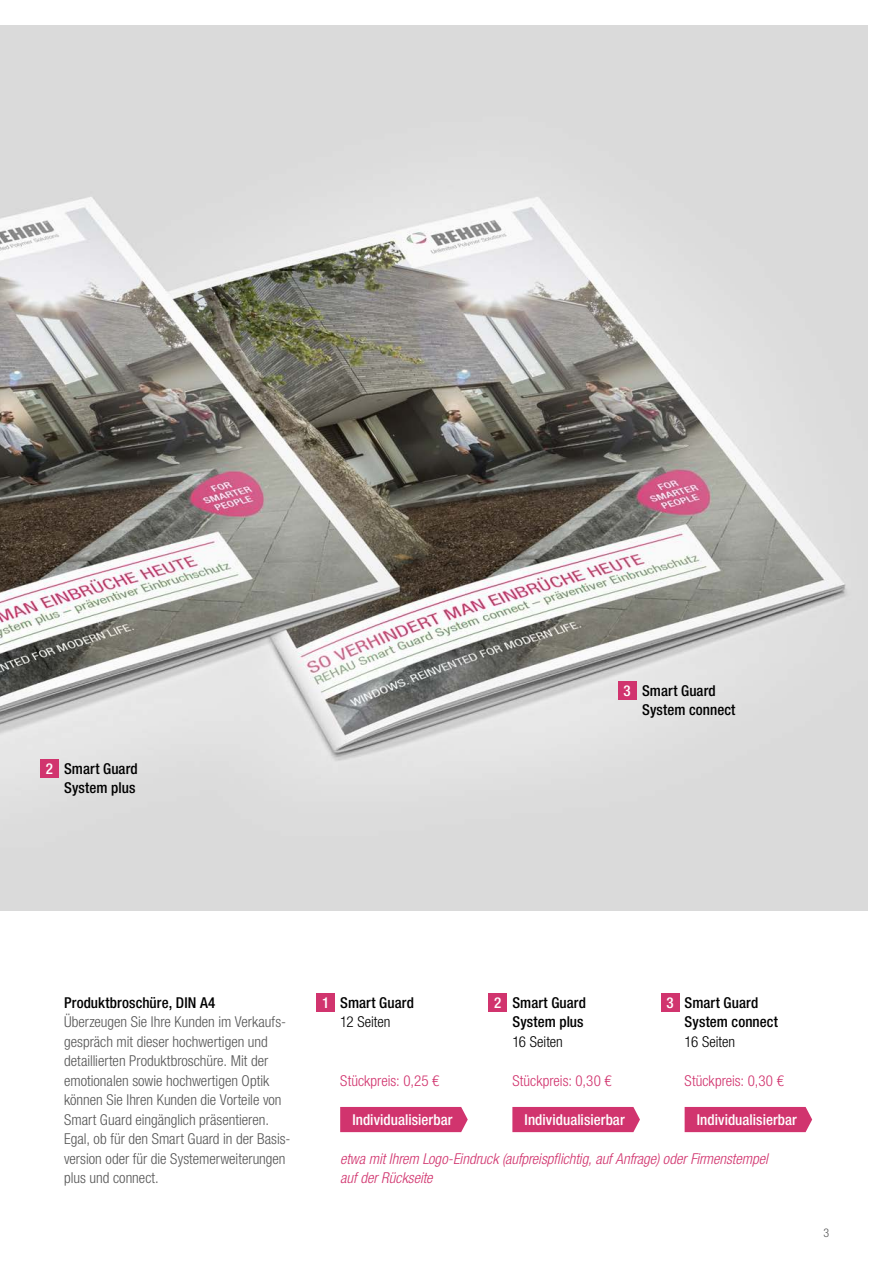
<style>
.page{position:relative;width:893px;height:1263px;background:#fff}
.page>*{position:absolute;margin:0;border:0;box-sizing:border-box;transform-origin:0 0}
.Bodytext{font:300 condensed 15px/19.5px "Helvetica Neue LTW1 G";color:#565656}
.Bodytext_headline{font:500 condensed 15px/19.5px "Helvetica Neue LTW1 G";letter-spacing:.005em;color:#000}
.Bodytext-2{font:italic 300 condensed 15px/19.5px "Helvetica Neue LTW1 G";color:#d1346e}
.Balken_Individualisi{font:500 condensed 15px "Helvetica Neue LTW1 G";letter-spacing:.005em;color:#fff}
.Bodytext-3{font:300 condensed 15px "Helvetica Neue LTW1 G";color:#d1346e}
.Bodytext-4{font:300 condensed 15px "Helvetica Neue LTW1 G";color:#000}
.Bodytext_headline-2{font:500 condensed 15px "Helvetica Neue LTW1 G";color:#fff}
.t1{font:300 condensed 12px "Helvetica Neue LTW1 G";color:#565656}
</style>
<div class="page">
<div style="left:340px;top:1107px;width:128px;height:25px;background:#d1346e"></div>
<div style="left:512px;top:1107px;width:128px;height:25px;background:#d1346e"></div>
<div style="left:685px;top:1107px;width:127px;height:25px;background:#d1346e"></div>
<img style="left:0;top:26px;width:867px;height:884px">
<div style="left:40px;top:759px;width:18px;height:18px;background:#d1346e"></div>
<div style="left:618px;top:681px;width:18px;height:19px;background:#d1346e"></div>
<div style="left:316px;top:993px;width:19px;height:18px;background:#d1346e"></div>
<div style="left:489px;top:993px;width:18px;height:18px;background:#d1346e"></div>
<div style="left:661px;top:993px;width:18px;height:18px;background:#d1346e"></div>
<p class="Bodytext_headline-2" style="left:46px;top:759px;width:9px">2</p>
<p class="Bodytext_headline" style="left:64px;top:758px;width:75px">Smart Guard<br>System plus</p>
<p class="Bodytext_headline-2" style="left:624px;top:681px;width:9px">3</p>
<p class="Bodytext_headline" style="left:642px;top:680px;width:95px">Smart Guard<br>System connect</p>
<p class="Bodytext_headline" style="left:64px;top:992px;width:153px">Produktbroschüre, DIN A4</p>
<p class="Bodytext" style="left:64px;top:1012px;width:228px">Überzeugen Sie Ihre Kunden im Verkaufs&shy;gespräch mit dieser hochwertigen und detaillierten Produktbroschüre. Mit der emotionalen sowie hochwertigen Optik können Sie Ihren Kunden die Vorteile von Smart Guard eingänglich präsentieren.<br>Egal, ob für den Smart Guard in der Basis&shy;version oder für die Systemerweiterungen plus und connect.</p>
<p class="Bodytext_headline" style="left:340px;top:992px;width:75px">Smart Guard</p>
<p class="Bodytext-4" style="left:340px;top:1013px;width:52px">12 Seiten</p>
<p class="Bodytext_headline" style="left:512px;top:992px;width:75px">Smart Guard<br>System plus</p>
<p class="Bodytext-4" style="left:512px;top:1032px;width:52px">16 Seiten</p>
<p class="Bodytext-3" style="left:512px;top:1071px;width:101px">Stückpreis: 0,30 €</p>
<p class="Bodytext_headline-2" style="left:322px;top:993px;width:9px">1</p>
<p class="Bodytext_headline-2" style="left:494px;top:993px;width:9px">2</p>
<p class="Bodytext_headline-2" style="left:666px;top:993px;width:9px">3</p>
<p class="Bodytext-3" style="left:340px;top:1071px;width:101px">Stückpreis: 0,25 €</p>
<p class="Bodytext_headline" style="left:685px;top:992px;width:95px">Smart Guard<br>System connect</p>
<p class="Bodytext-4" style="left:685px;top:1032px;width:52px">16 Seiten</p>
<p class="Bodytext-3" style="left:685px;top:1071px;width:101px">Stückpreis: 0,30 €</p>
<p class="Balken_Individualisi" style="left:352px;top:1110px;width:102px">Individualisierbar</p>
<p class="Balken_Individualisi" style="left:525px;top:1110px;width:102px">Individualisierbar</p>
<p class="Balken_Individualisi" style="left:697px;top:1110px;width:102px">Individualisierbar</p>
<p class="Bodytext-2" style="left:340px;top:1149px;width:429px">etwa mit Ihrem Logo-Eindruck (aufpreispflichtig, auf Anfrage) oder Firmenstempel auf der Rückseite</p>
<p class="t1" style="left:823px;top:1226px;width:7px">3</p>
</div>
